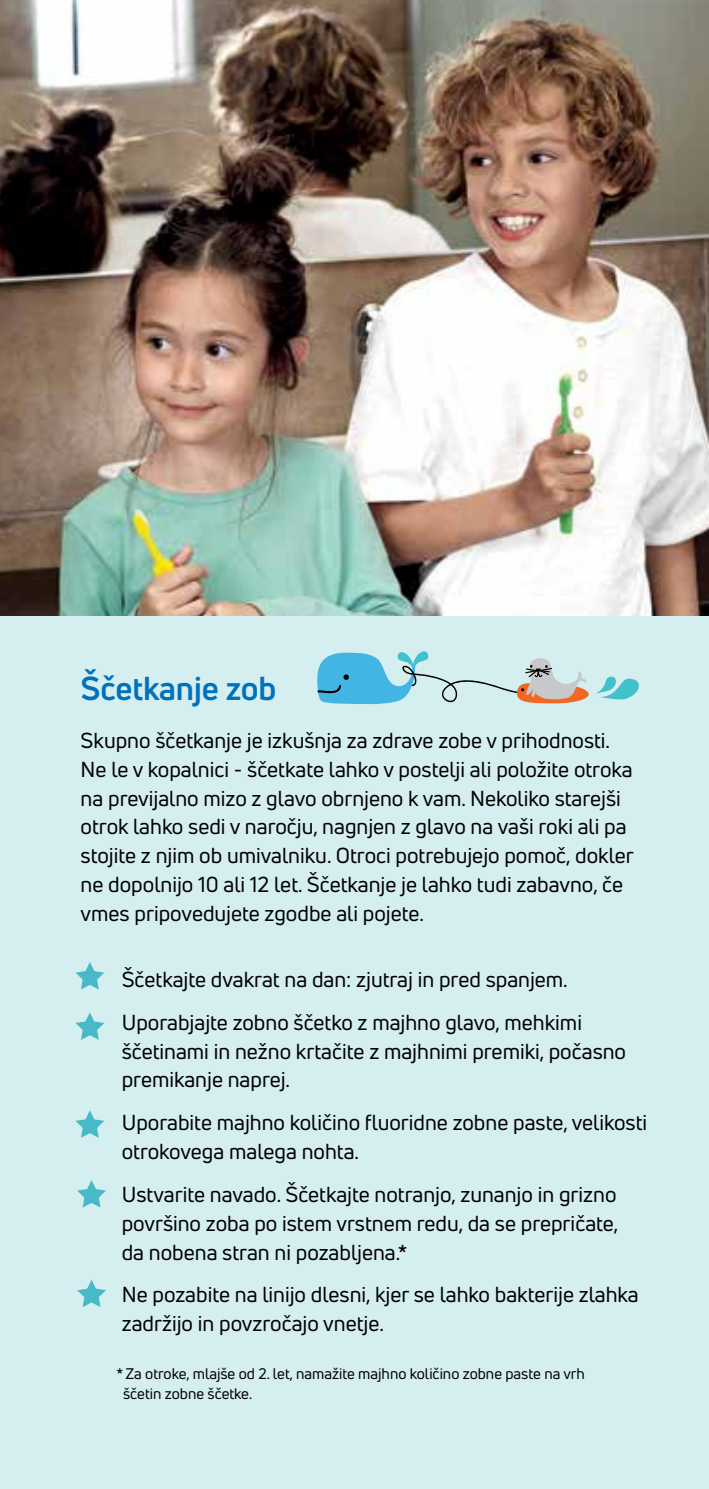
<style>
.page{position:relative;width:709px;height:1489px;background:#fff}
.page>*{position:absolute;margin:0;border:0;box-sizing:border-box;transform-origin:0 0}
.t1{font:700 32.5px "Uni Neue";letter-spacing:-.005em;color:#0072bc}
.t2{font:21.25px/28.8px "Uni Neue";color:#000}
.t3{font:15px/20px "Uni Neue";color:#000}
</style>
<div class="page">
<img style="left:0;top:0;width:709px;height:617px">
<div style="left:0;top:617px;width:709px;height:871px;background:#d5eef0"></div>
<svg style="left:596px;top:676px;width:43px;height:24px"></svg>
<svg style="left:317px;top:651px;width:271px;height:54px"></svg>
<svg style="left:75px;top:962px;width:29px;height:27px"></svg>
<svg style="left:75px;top:1012px;width:29px;height:27px"></svg>
<svg style="left:75px;top:1110px;width:29px;height:27px"></svg>
<svg style="left:77px;top:1180px;width:29px;height:27px"></svg>
<svg style="left:77px;top:1280px;width:29px;height:26px"></svg>
<h1 class="t1" style="left:81px;top:667px;width:197px">Ščetkanje zob</h1>
<p class="t2" style="left:81px;top:725px;width:555px">Skupno ščetkanje je izkušnja za zdrave zobe v prihodnosti.<br>Ne le v kopalnici - ščetkate lahko v postelji ali položite otroka na previjalno mizo z glavo obrnjeno k vam. Nekoliko starejši otrok lahko sedi v naročju, nagnjen z glavo na vaši roki ali pa stojite z njim ob umivalniku. Otroci potrebujejo pomoč, dokler ne dopolnijo 10 ali 12 let. Ščetkanje je lahko tudi zabavno, če vmes pripovedujete zgodbe ali pojete.</p>
<p class="t2" style="left:122px;top:957px;width:462px;line-height:43px">Ščetkajte dvakrat na dan: zjutraj in pred spanjem.<br>Uporabjajte zobno ščetko z majhno glavo, mehkimi</p>
<p class="t2" style="left:122px;top:1036px;width:506px">ščetinami in nežno krtačite z majhnimi premiki, počasno premikanje naprej.</p>
<p class="t2" style="left:122px;top:1108px;width:527px">Uporabite majhno količino fluoridne zobne paste, velikosti otrokovega malega nohta.</p>
<p class="t2" style="left:122px;top:1179px;width:498px;text-align:justify">Ustvarite navado. Ščetkajte notranjo, zunanjo in grizno površino zoba po istem vrstnem redu, da se prepričate, da nobena stran ni pozabljena.*</p>
<p class="t2" style="left:122px;top:1280px;width:518px">Ne pozabite na linijo dlesni, kjer se lahko bakterije zlahka zadržijo in povzročajo vnetje.</p>
<p class="t3" style="left:123px;top:1363px;width:463px;text-indent:-7px">* Za otroke, mlajše od 2. let, namažite majhno količino zobne paste na vrh ščetin zobne ščetke.</p>
</div>
